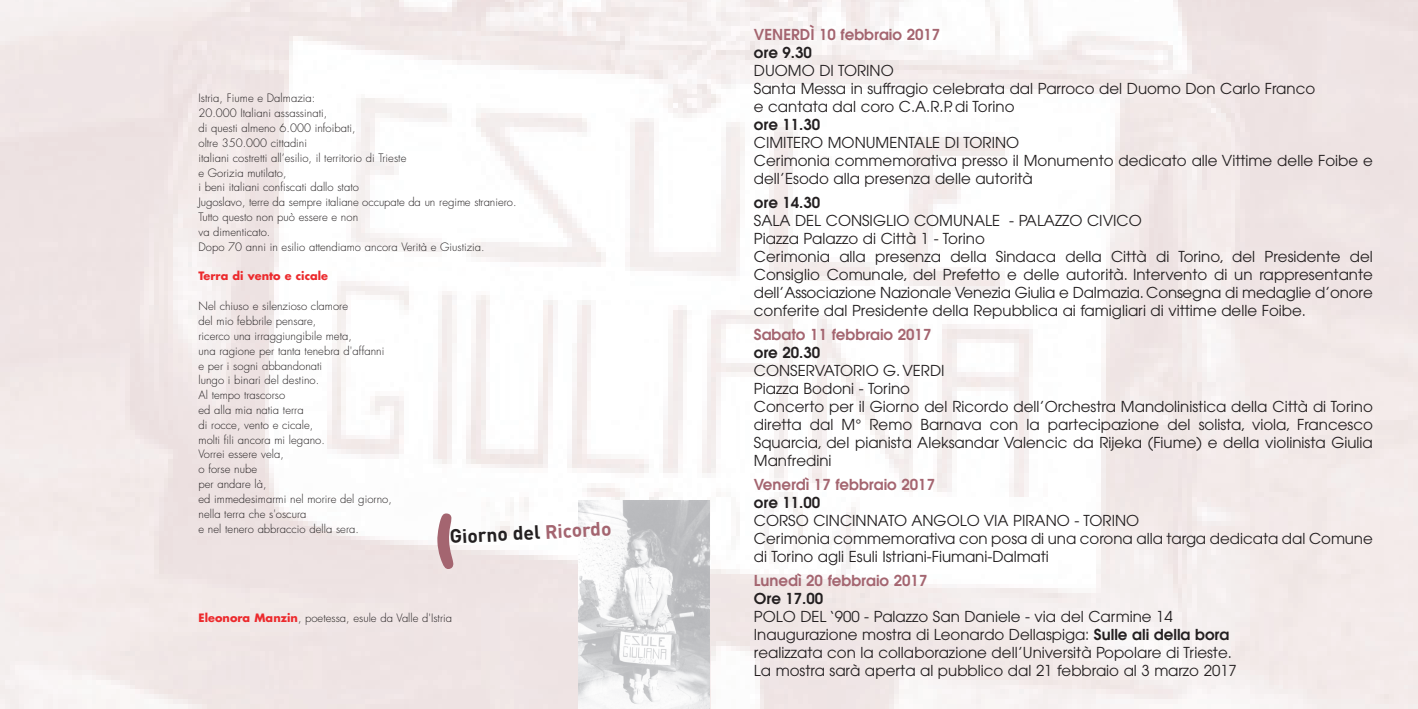
<style>
.page{position:relative;width:1418px;height:709px;background:#fff}
.page>*{position:absolute;margin:0;border:0;box-sizing:border-box;transform-origin:0 0}
.t1{font:700 19.12px "DIN";color:#231f20}
.t2{font:15px/18px "Avant Garde";color:#231f20}
.t3{font:600 15px "Avant Garde";color:#a46570}
.t4{font:600 15px "Avant Garde";color:#231f20}
.t5{font:300 11.25px/14.9px "Futura";color:#231f20}
.t6{font:700 11.25px "Futura";color:#ec2a2d}
.s1{color:#a46570}
.s2{font-weight:700;color:#ec2a2d}
.s3{font-weight:600}
</style>
<div class="page">
<img style="left:579px;top:500px;width:130px;height:209px">
<svg style="left:180px;top:45px;width:3px;height:401px"></svg>
<svg style="left:436px;top:536px;width:18px;height:33px"></svg>
<p class="t5" style="left:198px;top:91px;width:319px">Istria, Fiume e Dalmazia:<br>20.000 Italiani assassinati,<br>di questi almeno 6.000 infoibati,<br>oltre 350.000 cittadini<br>italiani costretti all’esilio, il territorio di Trieste<br>e Gorizia mutilato,<br>i beni italiani confiscati dallo stato<br>Jugoslavo, terre da sempre italiane occupate da un regime straniero.<br>Tutto questo non può essere e non<br>va dimenticato.<br>Dopo 70 anni in esilio attendiamo ancora Verità e Giustizia.</p>
<p class="t6" style="left:198px;top:268px;width:131px">Terra di vento e cicale</p>
<p class="t5" style="left:198px;top:299px;width:195px">Nel chiuso e silenzioso clamore<br>del mio febbrile pensare,<br>ricerco una irraggiungibile meta,<br>una ragione per tanta tenebra d'affanni e per i sogni abbandonati<br>lungo i binari del destino.<br>Al tempo trascorso<br>ed alla mia natia terra<br>di rocce, vento e cicale,<br>molti fili ancora mi legano.<br>Vorrei essere vela,<br>o forse nube<br>per andare là,<br>ed immedesimarmi nel morire del giorno, nella terra che s'oscura<br>e nel tenero abbraccio della sera.</p>
<p class="t1" style="left:449px;top:524px;width:163px;rotate:-3deg">Giorno del <span class="s1">Ricordo</span></p>
<p class="t5" style="left:198px;top:610px;width:255px"><span class="s2">Eleonora Manzin</span>, poetessa, esule da Valle d'Istria</p>
<p class="t3" style="left:754px;top:24px;width:188px">VENERDÌ 10 febbraio 2017</p>
<p class="t4" style="left:754px;top:42px;width:59px">ore 9.30</p>
<p class="t2" style="left:754px;top:61px;width:563px">DUOMO DI TORINO<br>Santa Messa in suffragio celebrata dal Parroco del Duomo Don Carlo Franco e cantata dal coro C.A.R.P. di Torino</p>
<p class="t4" style="left:754px;top:114px;width:68px">ore 11.30</p>
<p class="t2" style="left:754px;top:133px;width:620px">CIMITERO MONUMENTALE DI TORINO<br>Cerimonia commemorativa presso il Monumento dedicato alle Vittime delle Foibe e dell’Esodo alla presenza delle autorità</p>
<p class="t4" style="left:754px;top:192px;width:68px">ore 14.30</p>
<p class="t2" style="left:754px;top:211px;width:620px">SALA DEL CONSIGLIO COMUNALE - PALAZZO CIVICO<br>Piazza Palazzo di Città 1 - Torino<br>Cerimonia alla presenza della Sindaca della Città di Torino, del Presidente del Consiglio Comunale, del Prefetto e delle autorità. Intervento di un rappresentante dell’Associazione Nazionale Venezia Giulia e Dalmazia. Consegna di medaglie d’onore conferite dal Presidente della Repubblica ai famigliari di vittime delle Foibe.</p>
<p class="t3" style="left:754px;top:324px;width:179px">Sabato 11 febbraio 2017</p>
<p class="t4" style="left:754px;top:342px;width:68px">ore 20.30</p>
<p class="t2" style="left:754px;top:361px;width:620px">CONSERVATORIO G. VERDI<br>Piazza Bodoni - Torino<br>Concerto per il Giorno del Ricordo dell’Orchestra Mandolinistica della Città di Torino diretta dal M° Remo Barnava con la partecipazione del solista, viola, Francesco Squarcia, del pianista Aleksandar Valencic da Rijeka (Fiume) e della violinista Giulia Manfredini</p>
<p class="t3" style="left:754px;top:474px;width:183px">Venerdì 17 febbraio 2017</p>
<p class="t4" style="left:754px;top:492px;width:68px">ore 11.00</p>
<p class="t2" style="left:754px;top:511px;width:620px">CORSO CINCINNATO ANGOLO VIA PIRANO - TORINO<br>Cerimonia commemorativa con posa di una corona alla targa dedicata dal Comune di Torino agli Esuli Istriani-Fiumani-Dalmati</p>
<p class="t3" style="left:754px;top:570px;width:175px">Lunedì 20 febbraio 2017</p>
<p class="t4" style="left:754px;top:588px;width:71px">Ore 17.00</p>
<p class="t2" style="left:754px;top:607px;width:484px">POLO DEL ‘900 - Palazzo San Daniele - via del Carmine 14<br>Inaugurazione mostra di Leonardo Dellaspiga: <span class="s3">Sulle ali della bora </span>realizzata con la collaborazione dell’Università Popolare di Trieste.<br>La mostra sarà aperta al pubblico dal 21 febbraio al 3 marzo 2017</p>
</div>
